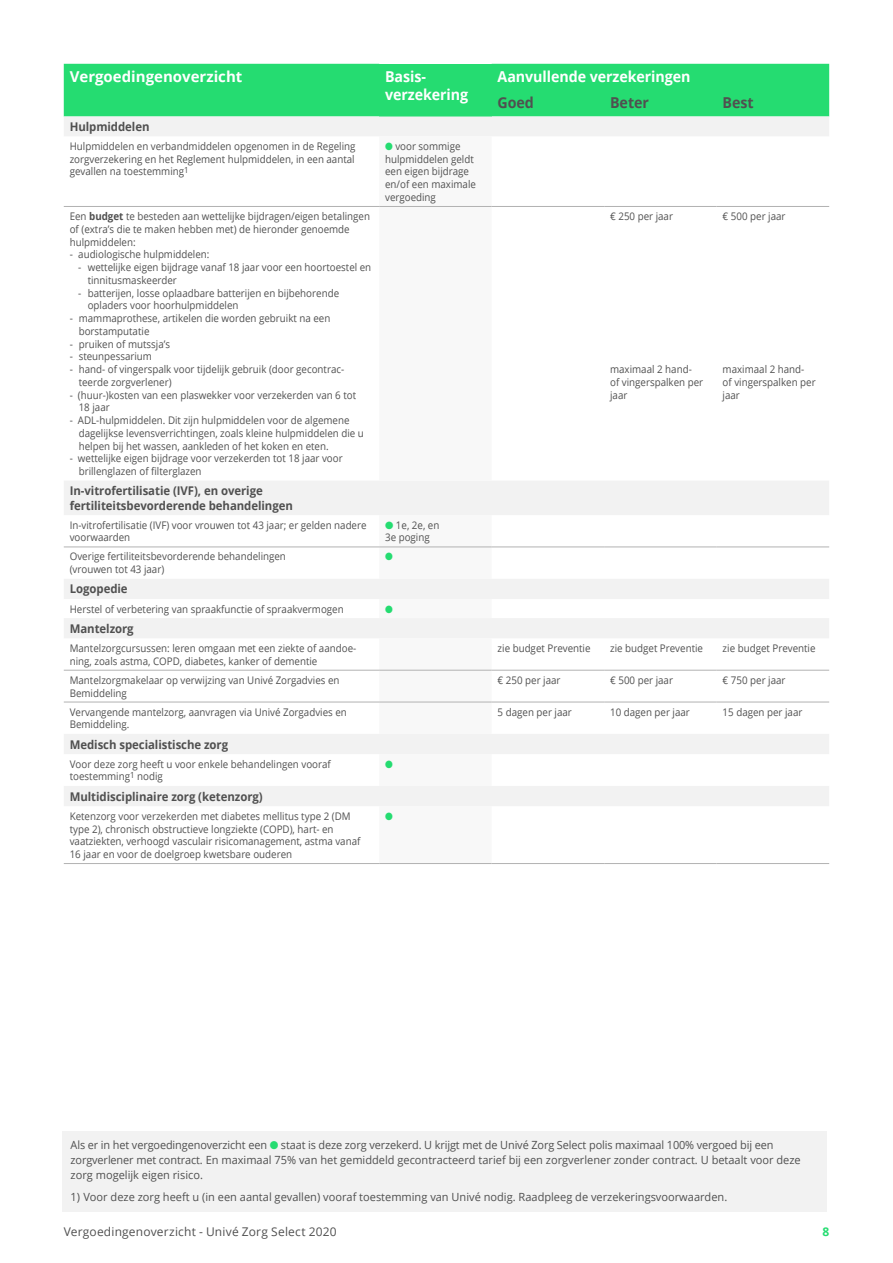
<style>
.page{position:relative;width:893px;height:1263px;background:#fff}
.page>*{position:absolute;margin:0;border:0;box-sizing:border-box;transform-origin:0 0}
.Witte_kop_Boven{font:700 15px/18px "Open Sans";letter-spacing:-.005em;color:#fff;scale:.95 1}
.Witte_kop_Boven-2{font:700 15px "Open Sans";letter-spacing:-.005em;color:#fff}
.t1{font:700 15px "Open Sans";letter-spacing:-.005em;color:#505050;scale:.95 1}
.Bold_kop_8{font:700 12px/14.2px "Open Sans";letter-spacing:-.005em;color:#505050;scale:.95 1}
.t2{font:12px "Open Sans";letter-spacing:.015em;color:#505050}
.t3{font:700 12px "Open Sans";color:#25dc71}
.Platte_txt_Tabel{font:11.25px/15px "Open Sans";color:#505050}
.Inspringen_Plat_txt{font:10.5px/12.8px "Open Sans";color:#505050;scale:.93 1}
.Inspringen_Plat_txt-2{font:10.5px/12.8px "Open Sans";color:#505050;scale:.95 1}
.Inspringen_Plat_txt-3{font:10.5px "Zapf Dingbats ITC";color:#25dc71;scale:.93 1}
.s1{color:#25dc71}
.s2{font-weight:700}
</style>
<div class="page">
<div style="left:62px;top:1131px;width:765px;height:81px;background:#f2f2f2"></div>
<div style="left:64px;top:64px;width:765px;height:52px;background:#25dc71"></div>
<div style="left:379px;top:64px;width:113px;height:52px;background:#25dc71"></div>
<svg style="left:64px;top:116px;width:765px;height:690px"></svg>
<svg style="left:379px;top:136px;width:113px;height:670px"></svg>
<hr style="left:64px;top:863px;width:315px;height:1px;background:#b2b2b2">
<hr style="left:379px;top:863px;width:113px;height:1px;background:#b2b2b2">
<hr style="left:492px;top:863px;width:112px;height:1px;background:#b2b2b2">
<hr style="left:604px;top:863px;width:113px;height:1px;background:#b2b2b2">
<hr style="left:717px;top:863px;width:112px;height:1px;background:#b2b2b2">
<hr style="left:64px;top:206px;width:315px;height:1px;background:#b2b2b2">
<hr style="left:379px;top:206px;width:113px;height:1px;background:#b2b2b2">
<hr style="left:492px;top:206px;width:112px;height:1px;background:#b2b2b2">
<hr style="left:604px;top:206px;width:113px;height:1px;background:#b2b2b2">
<hr style="left:717px;top:206px;width:112px;height:1px;background:#b2b2b2">
<hr style="left:64px;top:546px;width:315px;height:1px;background:#b2b2b2">
<hr style="left:379px;top:546px;width:113px;height:1px;background:#b2b2b2">
<hr style="left:492px;top:546px;width:112px;height:1px;background:#b2b2b2">
<hr style="left:604px;top:546px;width:113px;height:1px;background:#b2b2b2">
<hr style="left:717px;top:546px;width:112px;height:1px;background:#b2b2b2">
<hr style="left:64px;top:670px;width:315px;height:1px;background:#b2b2b2">
<hr style="left:379px;top:670px;width:113px;height:1px;background:#b2b2b2">
<hr style="left:492px;top:670px;width:112px;height:1px;background:#b2b2b2">
<hr style="left:604px;top:670px;width:113px;height:1px;background:#b2b2b2">
<hr style="left:717px;top:670px;width:112px;height:1px;background:#b2b2b2">
<hr style="left:64px;top:702px;width:315px;height:1px;background:#b2b2b2">
<hr style="left:379px;top:702px;width:113px;height:1px;background:#b2b2b2">
<hr style="left:492px;top:702px;width:112px;height:1px;background:#b2b2b2">
<hr style="left:604px;top:702px;width:113px;height:1px;background:#b2b2b2">
<hr style="left:717px;top:702px;width:112px;height:1px;background:#b2b2b2">
<p class="Witte_kop_Boven-2" style="left:70px;top:66px;width:174px">Vergoedingenoverzicht</p>
<p class="Witte_kop_Boven" style="left:385px;top:67px;width:89px">Basis&shy;verzekering</p>
<p class="Witte_kop_Boven" style="left:498px;top:67px;width:204px">Aanvullende verzekeringen</p>
<p class="t1" style="left:498px;top:92px;width:40px">Goed</p>
<p class="t1" style="left:610px;top:92px;width:42px">Beter</p>
<p class="t1" style="left:723px;top:92px;width:34px">Best</p>
<p class="Bold_kop_8" style="left:70px;top:119px;width:86px">Hulpmiddelen</p>
<p class="Inspringen_Plat_txt" style="left:70px;top:139px;width:309px;text-align:justify">Hulpmiddelen en verbandmiddelen opgenomen in de Regeling zorgverzekering en het Reglement hulpmiddelen, in een aantal gevallen na toestemming<sup>1</sup></p>
<p class="Inspringen_Plat_txt" style="left:385px;top:139px;width:99px"><span class="s1">●</span> voor sommige hulpmiddelen geldt een eigen bijdrage en/of een maximale vergoeding</p>
<p class="Inspringen_Plat_txt" style="left:70px;top:210px;width:324px">Een <span class="s2">budget</span> te besteden aan wettelijke bijdragen/eigen betalingen of (extra’s die te maken hebben met) de hieronder genoemde hulpmiddelen:</p>
<p class="Inspringen_Plat_txt-2" style="left:70px;top:248px;width:149px">- audiologische hulpmiddelen:</p>
<p class="Inspringen_Plat_txt-2" style="left:88px;top:261px;width:300px;text-indent:-9px">- wettelijke eigen bijdrage vanaf 18 jaar voor een hoortoestel en tinnitusmaskeerder</p>
<p class="Inspringen_Plat_txt-2" style="left:88px;top:286px;width:266px;text-indent:-9px">- batterijen, losse oplaadbare batterijen en bijbehorende opladers voor hoorhulpmiddelen</p>
<p class="Inspringen_Plat_txt-2" style="left:79px;top:312px;width:266px;text-indent:-9px">- mammaprothese, artikelen die worden gebruikt na een borstamputatie</p>
<p class="Inspringen_Plat_txt-2" style="left:70px;top:337px;width:107px">- pruiken of mutssja’s</p>
<p class="Inspringen_Plat_txt-2" style="left:70px;top:350px;width:88px">- steunpessarium</p>
<p class="Inspringen_Plat_txt-2" style="left:79px;top:363px;width:281px;text-indent:-9px">- hand- of vingerspalk voor tijdelijk gebruik (door gecontrac&shy;teerde zorgverlener)</p>
<p class="Inspringen_Plat_txt" style="left:79px;top:388px;width:300px;text-indent:-9px">- (huur-)kosten van een plaswekker voor verzekerden van 6 tot<br>18 jaar</p>
<p class="Inspringen_Plat_txt" style="left:79px;top:414px;width:308px;text-indent:-9px">- ADL-hulpmiddelen. Dit zijn hulpmiddelen voor de algemene dagelijkse levensverrichtingen, zoals kleine hulpmiddelen die u helpen bij het wassen, aankleden of het koken en eten.</p>
<p class="Inspringen_Plat_txt" style="left:79px;top:452px;width:285px;text-indent:-9px">- wettelijke eigen bijdrage voor verzekerden tot 18 jaar voor brillenglazen of filterglazen</p>
<p class="Inspringen_Plat_txt" style="left:610px;top:210px;width:69px">€ 250 per jaar</p>
<p class="Inspringen_Plat_txt" style="left:723px;top:210px;width:69px">€ 500 per jaar</p>
<p class="Inspringen_Plat_txt" style="left:610px;top:363px;width:89px">maximaal 2 hand-</p>
<p class="Inspringen_Plat_txt" style="left:610px;top:375px;width:102px">of vingerspalken per jaar</p>
<p class="Inspringen_Plat_txt" style="left:723px;top:363px;width:89px">maximaal 2 hand-</p>
<p class="Inspringen_Plat_txt" style="left:723px;top:375px;width:102px">of vingerspalken per jaar</p>
<p class="Bold_kop_8" style="left:70px;top:483px;width:236px">In-vitrofertilisatie (IVF), en overige fertiliteitsbevorderende behandelingen</p>
<p class="Inspringen_Plat_txt" style="left:70px;top:518px;width:321px">In-vitrofertilisatie (IVF) voor vrouwen tot 43 jaar; er gelden nadere voorwaarden</p>
<p class="Inspringen_Plat_txt" style="left:385px;top:518px;width:60px"><span class="s1">●</span> 1e, 2e, en<br>3e poging</p>
<p class="Inspringen_Plat_txt" style="left:70px;top:550px;width:234px">Overige fertiliteitsbevorderende behandelingen (vrouwen tot 43 jaar)</p>
<p class="Inspringen_Plat_txt-3" style="left:385px;top:552px;width:10px">●</p>
<p class="Bold_kop_8" style="left:70px;top:582px;width:62px">Logopedie</p>
<p class="Inspringen_Plat_txt" style="left:70px;top:602px;width:296px">Herstel of verbetering van spraakfunctie of spraakvermogen</p>
<p class="Inspringen_Plat_txt-3" style="left:385px;top:604px;width:10px">●</p>
<p class="Bold_kop_8" style="left:70px;top:621px;width:69px">Mantelzorg</p>
<p class="Inspringen_Plat_txt" style="left:70px;top:641px;width:310px">Mantelzorgcursussen: leren omgaan met een ziekte of aandoe&shy;ning, zoals astma, COPD, diabetes, kanker of dementie</p>
<p class="Inspringen_Plat_txt" style="left:498px;top:641px;width:101px">zie budget Preventie</p>
<p class="Inspringen_Plat_txt" style="left:610px;top:641px;width:101px">zie budget Preventie</p>
<p class="Inspringen_Plat_txt" style="left:723px;top:641px;width:101px">zie budget Preventie</p>
<p class="Inspringen_Plat_txt" style="left:70px;top:673px;width:292px">Mantelzorgmakelaar op verwijzing van Univé Zorgadvies en<br>Bemiddeling</p>
<p class="Inspringen_Plat_txt" style="left:498px;top:673px;width:69px">€ 250 per jaar</p>
<p class="Inspringen_Plat_txt" style="left:610px;top:673px;width:69px">€ 500 per jaar</p>
<p class="Inspringen_Plat_txt" style="left:723px;top:673px;width:69px">€ 750 per jaar</p>
<p class="Inspringen_Plat_txt" style="left:70px;top:705px;width:299px">Vervangende mantelzorg, aanvragen via Univé Zorgadvies en<br>Bemiddeling.</p>
<p class="Inspringen_Plat_txt" style="left:498px;top:705px;width:81px">5 dagen per jaar</p>
<p class="Inspringen_Plat_txt" style="left:610px;top:705px;width:87px">10 dagen per jaar</p>
<p class="Inspringen_Plat_txt" style="left:723px;top:705px;width:87px">15 dagen per jaar</p>
<p class="Bold_kop_8" style="left:70px;top:737px;width:168px">Medisch specialistische zorg</p>
<p class="Inspringen_Plat_txt" style="left:70px;top:757px;width:282px">Voor deze zorg heeft u voor enkele behandelingen vooraf toestemming<sup>1</sup> nodig</p>
<p class="Inspringen_Plat_txt-3" style="left:385px;top:759px;width:10px">●</p>
<p class="Bold_kop_8" style="left:70px;top:789px;width:205px">Multidisciplinaire zorg (ketenzorg)</p>
<p class="Inspringen_Plat_txt" style="left:70px;top:809px;width:314px">Ketenzorg voor verzekerden met diabetes mellitus type 2 (DM type 2), chronisch obstructieve longziekte (COPD), hart- en vaatziekten, verhoogd vasculair risicomanagement, astma vanaf 16 jaar en voor de doelgroep kwetsbare ouderen</p>
<p class="Inspringen_Plat_txt-3" style="left:385px;top:811px;width:10px">●</p>
<p class="Platte_txt_Tabel" style="left:71px;top:1137px;width:732px">Als er in het vergoedingenoverzicht een <span class="s1">●</span> staat is deze zorg verzekerd. U krijgt met de Univé Zorg Select polis maximaal 100% vergoed bij een zorgverlener met contract. En maximaal 75% van het gemiddeld gecontracteerd tarief bij een zorgverlener zonder contract. U betaalt voor deze zorg mogelijk eigen risico.</p>
<p class="Platte_txt_Tabel" style="left:71px;top:1189px;width:658px">1) Voor deze zorg heeft u (in een aantal gevallen) vooraf toestemming van Univé nodig. Raadpleeg de verzekeringsvoorwaarden.</p>
<p class="t2" style="left:64px;top:1224px;width:274px">Vergoedingenoverzicht - Univé Zorg Select 2020</p>
<p class="t3" style="left:822px;top:1223px;width:8px">8</p>
</div>
